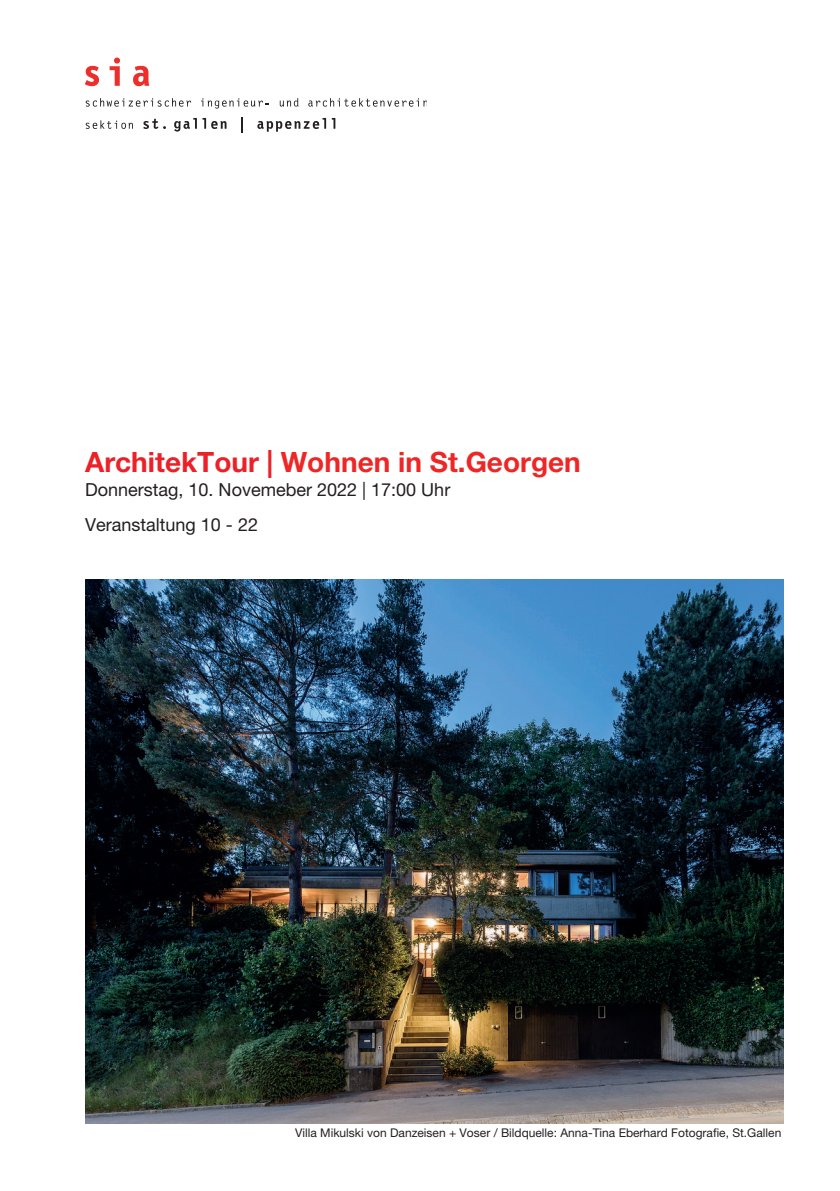
<style>
.page{position:relative;width:840px;height:1191px;background:#fff}
.page>*{position:absolute;margin:0;border:0;box-sizing:border-box;transform-origin:0 0}
.t1{font:700 28px "Helvetica Neue LT Pro";color:#ee2726}
.t2{font:18px/35.4px "Helvetica Neue LT Pro";color:#231f20}
.t3{font:12px "Helvetica Neue LT Pro";color:#231f20}
.s1{color:#ec2128}
</style>
<div class="page">
<svg style="left:86px;top:98px;width:105px;height:9px"></svg>
<svg style="left:201px;top:98px;width:68px;height:11px"></svg>
<svg style="left:279px;top:98px;width:19px;height:9px"></svg>
<svg style="left:308px;top:98px;width:118px;height:9px"></svg>
<svg style="left:86px;top:120px;width:47px;height:9px"></svg>
<svg style="left:143px;top:119px;width:23px;height:10px"></svg>
<svg style="left:174px;top:118px;width:52px;height:14px"></svg>
<svg style="left:241px;top:117px;width:2px;height:15px"></svg>
<svg style="left:257px;top:118px;width:78px;height:14px"></svg>
<svg style="left:85px;top:58px;width:64px;height:28px"></svg>
<img style="left:85px;top:580px;width:698px;height:543px">
<h1 class="t1" style="left:85px;top:444px;width:497px"><span class="s1">ArchitekTour |</span> Wohnen in St.Georgen</h1>
<h2 class="t2" style="left:85px;top:471px;width:366px">Donnerstag, 10. Novemeber 2022 | 17:00 Uhr<br>Veranstaltung 10 - 22</h2>
<p class="t3" style="left:295px;top:1125px;width:487px">Villa Mikulski von Danzeisen + Voser / Bildquelle: Anna-Tina Eberhard Fotografie, St.Gallen</p>
</div>
